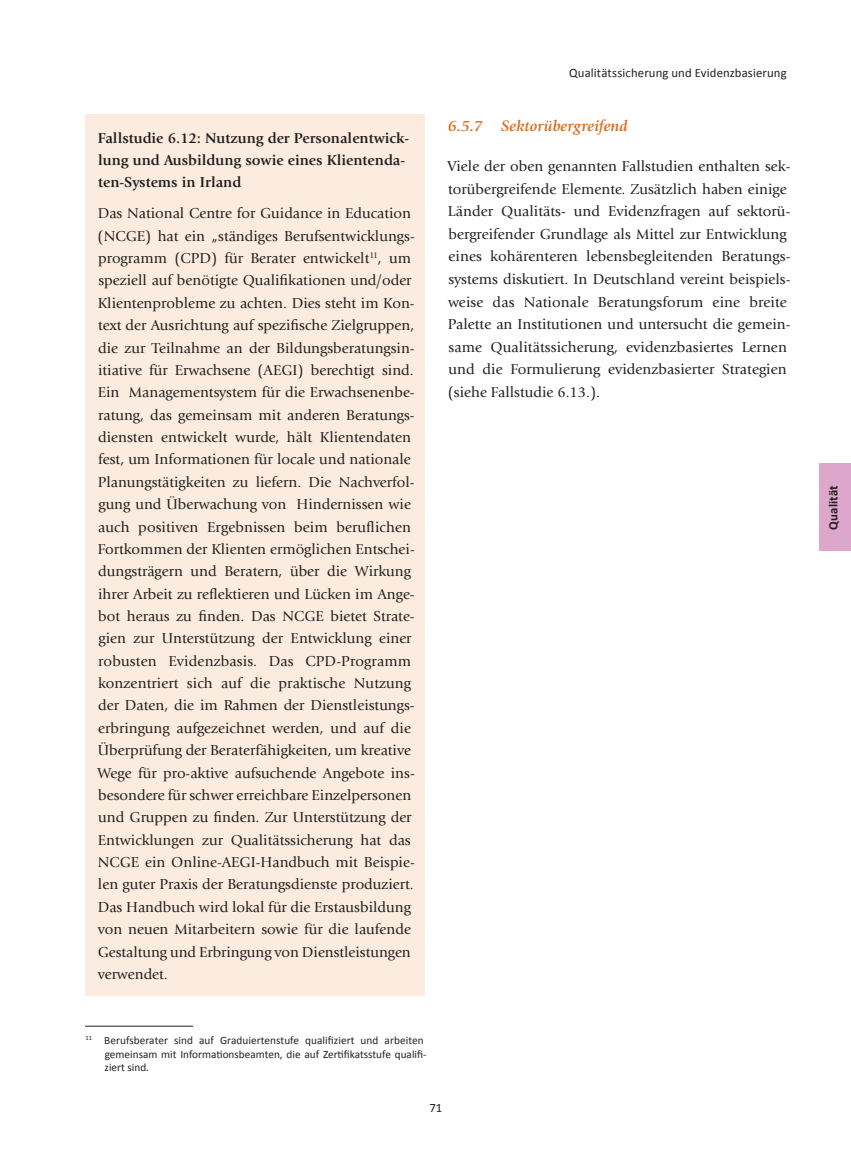
<style>
.page{position:relative;width:851px;height:1149px;background:#fff}
.page>*{position:absolute;margin:0;border:0;box-sizing:border-box;transform-origin:0 0}
.t1{font:italic 700 15.75px "Giovanni Std";letter-spacing:.01em;color:#dd6e1c}
.t2{font:15px/22.4px "Giovanni Std";color:#231f20}
.t3{font:700 15px/22.4px "Giovanni Std";color:#231f20}
.t4{font:12.75px "Calibri";letter-spacing:.01em;color:#231f20}
.t5{font:700 12.75px "Calibri";letter-spacing:.01em;color:#231f20}
.t6{font:11.25px/13.5px "Calibri";color:#231f20}
</style>
<div class="page">
<div style="left:819px;top:463px;width:31px;height:87px;background:#dda6cb"></div>
<div style="left:85px;top:115px;width:339px;height:880px;background:#fbecdf"></div>
<hr style="left:85px;top:1025px;width:108px;height:1px;background:#231f20">
<p class="t3" style="left:98px;top:127px;width:313px">Fallstudie 6.12: Nutzung der Personalentwick&shy;lung und Ausbildung sowie eines Klientenda&shy;ten-Systems in Irland</p>
<p class="t2" style="left:97px;top:202px;width:319px">Das National Centre for Guidance in Education (NCGE) hat ein „ständiges Berufsentwicklungs&shy;programm (CPD) für Berater entwickelt<sup>11</sup>, um speziell auf benötigte Qualifikationen und/oder Klientenprobleme zu achten. Dies steht im Kon&shy;text der Ausrichtung auf spezifische Zielgruppen, die zur Teilnahme an der Bildungsberatungsin&shy;itiative für Erwachsene (AEGI) berechtigt sind.<br>Ein Managementsystem für die Erwachsenenbe&shy;ratung, das gemeinsam mit anderen Beratungs&shy;diensten entwickelt wurde, hält Klientendaten fest, um Informationen für locale und nationale Planungstätigkeiten zu liefern. Die Nachverfol&shy;gung und Überwachung von Hindernissen wie auch positiven Ergebnissen beim beruflichen Fortkommen der Klienten ermöglichen Entschei&shy;dungsträgern und Beratern, über die Wirkung ihrer Arbeit zu reflektieren und Lücken im Ange&shy;bot heraus zu finden. Das NCGE bietet Strate&shy;gien zur Unterstützung der Entwicklung einer robusten Evidenzbasis. Das CPD-Programm konzentriert sich auf die praktische Nutzung der Daten, die im Rahmen der Dienstleistungs&shy;erbringung aufgezeichnet werden, und auf die Überprüfung der Beraterfähigkeiten, um kreative Wege für pro-aktive aufsuchende Angebote ins&shy;besondere für schwer erreichbare Einzelpersonen und Gruppen zu finden. Zur Unterstützung der Entwicklungen zur Qualitätssicherung hat das NCGE ein Online-AEGI-Handbuch mit Beispie&shy;len guter Praxis der Beratungsdienste produziert.<br>Das Handbuch wird lokal für die Erstausbildung von neuen Mitarbeitern sowie für die laufende Gestaltung und Erbringung von Dienstleistungen verwendet.</p>
<p class="t4" style="left:569px;top:64px;width:219px">Qualitätssicherung und Evidenzbasierung</p>
<p class="t1" style="left:448px;top:117px;width:181px">6.5.7 Sektorübergreifend</p>
<p class="t2" style="left:447px;top:155px;width:344px">Viele der oben genannten Fallstudien enthalten sek&shy;torübergreifende Elemente. Zusätzlich haben einige Länder Qualitäts- und Evidenzfragen auf sektorü&shy;bergreifender Grundlage als Mittel zur Entwicklung eines kohärenteren lebensbegleitenden Beratungs&shy;systems diskutiert. In Deutschland vereint beispiels&shy;weise das Nationale Beratungsforum eine breite Palette an Institutionen und untersucht die gemein&shy;same Qualitätssicherung, evidenzbasiertes Lernen und die Formulierung evidenzbasierter Strategien (siehe Fallstudie 6.13.).</p>
<p class="t6" style="left:105px;top:1032px;width:323px;text-indent:-19px"><sup>11</sup> Berufsberater sind auf Graduiertenstufe qualifiziert und arbeiten gemeinsam mit Informationsbeamten, die auf Zertifikatsstufe qualifi&shy;ziert sind.</p>
<p class="t4" style="left:429px;top:1099px;width:14px">71</p>
<p class="t5" style="left:825px;top:529px;width:46px;rotate:-90deg">Qualität</p>
</div>
